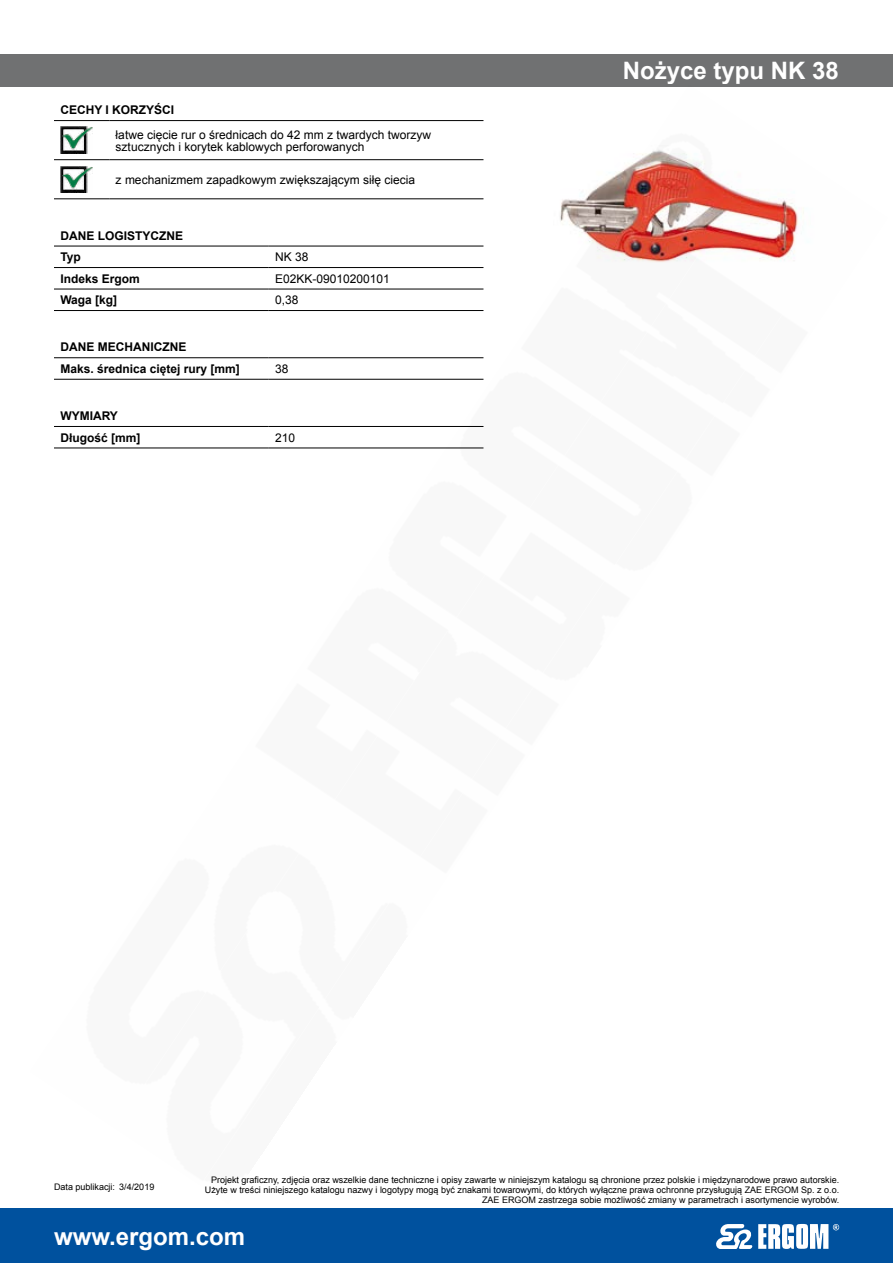
<style>
.page{position:relative;width:893px;height:1263px;background:#fff}
.page>*{position:absolute;margin:0;border:0;box-sizing:border-box;transform-origin:0 0}
.produkt-nazwa{font:700 24px "Arial";color:#fff}
.opis-body{font:12px/12px "Arial";color:#000}
.opis-body-bold{font:700 12px "Arial";color:#000}
.t1{font:9px/9.8px "Arial";color:#000;text-align:right}
</style>
<div class="page">
<div style="left:0;top:1209px;width:893px;height:54px;background:#00519e"></div>
<svg style="left:716px;top:1224px;width:123px;height:25px"></svg>
<div style="left:0;top:54px;width:893px;height:32px;background:#707172"></div>
<img style="left:30px;top:86px;width:744px;height:363px">
<img style="left:115px;top:142px;width:659px;height:307px">
<img style="left:200px;top:199px;width:604px;height:250px">
<p class="opis-body-bold" style="left:60px;top:102px;width:115px">CECHY I KORZYŚCI</p>
<p class="opis-body" style="left:116px;top:128px;width:317px">łatwe cięcie rur o średnicach do 42 mm z twardych tworzyw sztucznych i korytek kablowych perforowanych</p>
<p class="opis-body" style="left:116px;top:174px;width:301px">z mechanizmem zapadkowym zwiększającym siłę ciecia</p>
<p class="opis-body-bold" style="left:60px;top:227px;width:124px">DANE LOGISTYCZNE</p>
<p class="opis-body-bold" style="left:60px;top:249px;width:22px">Typ</p>
<p class="opis-body" style="left:275px;top:251px;width:35px">NK 38</p>
<p class="opis-body-bold" style="left:60px;top:270px;width:81px">Indeks Ergom</p>
<p class="opis-body" style="left:275px;top:273px;width:116px">E02KK-09010200101</p>
<p class="opis-body-bold" style="left:60px;top:292px;width:58px">Waga [kg]</p>
<p class="opis-body" style="left:275px;top:294px;width:25px">0,38</p>
<p class="opis-body-bold" style="left:60px;top:339px;width:127px">DANE MECHANICZNE</p>
<p class="opis-body-bold" style="left:60px;top:361px;width:181px">Maks. średnica ciętej rury [mm]</p>
<p class="opis-body" style="left:275px;top:363px;width:15px">38</p>
<p class="opis-body-bold" style="left:60px;top:408px;width:59px">WYMIARY</p>
<p class="opis-body-bold" style="left:60px;top:429px;width:82px">Długość [mm]</p>
<p class="opis-body" style="left:275px;top:431px;width:22px">210</p>
<p class="produkt-nazwa" style="left:623px;top:54px;width:218px">Nożyce typu NK 38</p>
<p class="t1" style="left:54px;top:1182px;width:102px">Data publikacji: 3/4/2019</p>
<p class="t1" style="left:205px;top:1175px;width:636px">Projekt graficzny, zdjęcia oraz wszelkie dane techniczne i opisy zawarte w niniejszym katalogu są chronione przez polskie i międzynarodowe prawo autorskie.<br>Użyte w treści niniejszego katalogu nazwy i logotypy mogą być znakami towarowymi, do których wyłączne prawa ochronne przysługują ZAE ERGOM Sp. z o.o.<br>ZAE ERGOM zastrzega sobie możliwość zmiany w parametrach i asortymencie wyrobów.</p>
<h1 class="produkt-nazwa" style="left:54px;top:1220px;width:193px">www.ergom.com</h1>
</div>
